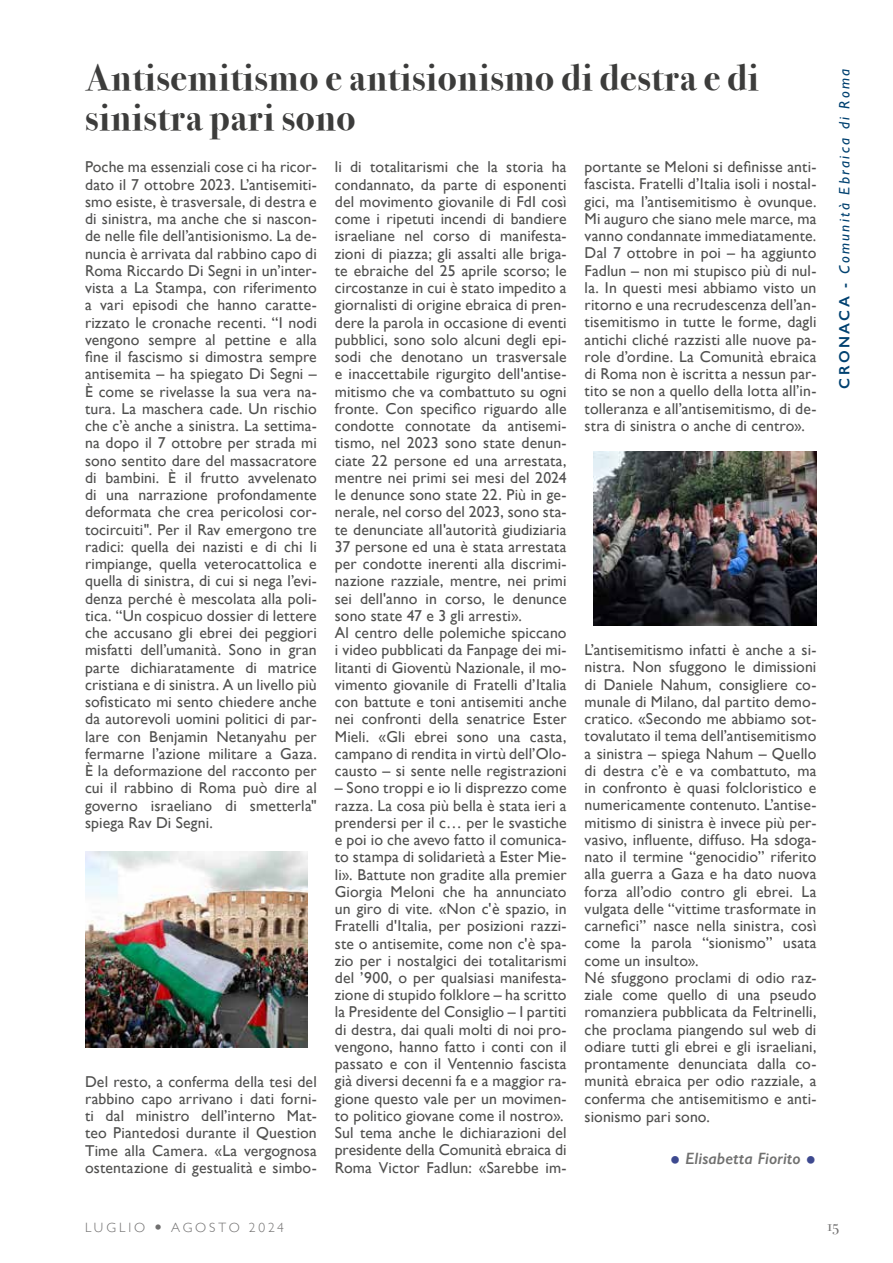
<style>
.page{position:relative;width:893px;height:1263px;background:#fff}
.page>*{position:absolute;margin:0;border:0;box-sizing:border-box;transform-origin:0 0}
.t1{font:700 37.5px/40.5px "Bodoni Svty Two OSITCTT";letter-spacing:.02em;color:#3c3c3b}
.t2{font:italic 600 16.5px "Gill Sans";letter-spacing:.005em;color:#60605f}
.t3{font:15.75px/17.2px "Gill Sans";letter-spacing:.005em;color:#3c3c3b;text-align:justify}
.t4{font:italic 15px "Gill Sans";letter-spacing:.155em;color:#004170}
.t5{font:15px "Bodoni Svty Two OSITCTT";color:#706f6f}
.t6{font:300 13.5px "Gill Sans";letter-spacing:.21em;color:#706f6f}
.s1{font-weight:600;font-style:normal}
</style>
<div class="page">
<img style="left:85px;top:851px;width:223px;height:196px">
<img style="left:594px;top:452px;width:222px;height:173px">
<h1 class="t1" style="left:85px;top:57px;width:675px">Antisemitismo e antisionismo di destra e di sinistra pari sono</h1>
<p class="t3" style="left:85px;top:158px;width:233px">Poche ma essenziali cose ci ha ricor&shy;dato il 7 ottobre 2023. L’antisemiti&shy;smo esiste, è trasversale, di destra e di sinistra, ma anche che si nascon&shy;de nelle file dell’antisionismo. La de&shy;nuncia è arrivata dal rabbino capo di Roma Riccardo Di Segni in un’inter&shy;vista a La Stampa, con riferimento a vari episodi che hanno caratte&shy;rizzato le cronache recenti. “I nodi vengono sempre al pettine e alla fine il fascismo si dimostra sempre antisemita – ha spiegato Di Segni – È come se rivelasse la sua vera na&shy;tura. La maschera cade. Un rischio che c’è anche a sinistra. La settima&shy;na dopo il 7 ottobre per strada mi sono sentito dare del massacratore di bambini. È il frutto avvelenato di una narrazione profondamente deformata che crea pericolosi cor&shy;tocircuiti". Per il Rav emergono tre radici: quella dei nazisti e di chi li rimpiange, quella veterocattolica e quella di sinistra, di cui si nega l’evi&shy;denza perché è mescolata alla poli&shy;tica. “Un cospicuo dossier di lettere che accusano gli ebrei dei peggiori misfatti dell’umanità. Sono in gran parte dichiaratamente di matrice cristiana e di sinistra. A un livello più sofisticato mi sento chiedere anche da autorevoli uomini politici di par&shy;lare con Benjamin Netanyahu per fermarne l’azione militare a Gaza.<br>È la deformazione del racconto per cui il rabbino di Roma può dire al governo israeliano di smetterla" spiega Rav Di Segni.</p>
<p class="t3" style="left:585px;top:158px;width:233px">portante se Meloni si definisse anti&shy;fascista. Fratelli d’Italia isoli i nostal&shy;gici, ma l’antisemitismo è ovunque.<br>Mi auguro che siano mele marce, ma vanno condannate immediatamente.<br>Dal 7 ottobre in poi – ha aggiunto Fadlun – non mi stupisco più di nul&shy;la. In questi mesi abbiamo visto un ritorno e una recrudescenza dell’an&shy;tisemitismo in tutte le forme, dagli antichi cliché razzisti alle nuove pa&shy;role d’ordine. La Comunità ebraica di Roma non è iscritta a nessun par&shy;tito se non a quello della lotta all’in&shy;tolleranza e all’antisemitismo, di de&shy;stra di sinistra o anche di centro».</p>
<p class="t3" style="left:335px;top:158px;width:233px;text-align:left">li di totalitarismi che la storia ha condannato, da parte di esponenti del movimento giovanile di FdI così come i ripetuti incendi di bandiere israeliane nel corso di manifesta&shy;zioni di piazza; gli assalti alle briga&shy;te ebraiche del 25 aprile scorso; le circostanze in cui è stato impedito a giornalisti di origine ebraica di pren&shy;dere la parola in occasione di eventi pubblici, sono solo alcuni degli epi&shy;sodi che denotano un trasversale e inaccettabile rigurgito dell'antise&shy;mitismo che va combattuto su ogni fronte. Con specifico riguardo alle condotte connotate da antisemi&shy;tismo, nel 2023 sono state denun&shy;ciate 22 persone ed una arrestata, mentre nei primi sei mesi del 2024 le denunce sono state 22. Più in ge&shy;nerale, nel corso del 2023, sono sta&shy;te denunciate all'autorità giudiziaria 37 persone ed una è stata arrestata per condotte inerenti alla discrimi&shy;nazione razziale, mentre, nei primi sei dell'anno in corso, le denunce sono state 47 e 3 gli arresti».<br>Al centro delle polemiche spiccano i video pubblicati da Fanpage dei mi&shy;litanti di Gioventù Nazionale, il mo&shy;vimento giovanile di Fratelli d’Italia con battute e toni antisemiti anche nei confronti della senatrice Ester Mieli. «Gli ebrei sono una casta, campano di rendita in virtù dell’Olo&shy;causto – si sente nelle registrazioni</p>
<p class="t3" style="left:335px;top:779px;width:233px;text-align:left">– Sono troppi e io li disprezzo come razza. La cosa più bella è stata ieri a prendersi per il c… per le svastiche e poi io che avevo fatto il comunica&shy;to stampa di solidarietà a Ester Mie&shy;li». Battute non gradite alla premier Giorgia Meloni che ha annunciato un giro di vite. «Non c'è spazio, in Fratelli d'Italia, per posizioni razzi&shy;ste o antisemite, come non c'è spa&shy;zio per i nostalgici dei totalitarismi del ’900, o per qualsiasi manifesta&shy;zione di stupido folklore – ha scritto la Presidente del Consiglio – I partiti di destra, dai quali molti di noi pro&shy;vengono, hanno fatto i conti con il passato e con il Ventennio fascista già diversi decenni fa e a maggior ra&shy;gione questo vale per un movimen&shy;to politico giovane come il nostro».<br>Sul tema anche le dichiarazioni del presidente della Comunità ebraica di Roma Victor Fadlun: «Sarebbe im-</p>
<p class="t3" style="left:585px;top:641px;width:233px;text-align:left">L’antisemitismo infatti è anche a si&shy;nistra. Non sfuggono le dimissioni di Daniele Nahum, consigliere co&shy;munale di Milano, dal partito demo&shy;cratico. «Secondo me abbiamo sot&shy;tovalutato il tema dell’antisemitismo a sinistra – spiega Nahum – Quello di destra c’è e va combattuto, ma in confronto è quasi folcloristico e numericamente contenuto. L’antise&shy;mitismo di sinistra è invece più per&shy;vasivo, influente, diffuso. Ha sdoga&shy;nato il termine “genocidio” riferito alla guerra a Gaza e ha dato nuova forza all’odio contro gli ebrei. La vulgata delle “vittime trasformate in carnefici” nasce nella sinistra, così come la parola “sionismo” usata come un insulto».<br>Né sfuggono proclami di odio raz&shy;ziale come quello di una pseudo romanziera pubblicata da Feltrinelli, che proclama piangendo sul web di odiare tutti gli ebrei e gli israeliani, prontamente denunciata dalla co&shy;munità ebraica per odio razziale, a conferma che antisemitismo e anti&shy;sionismo pari sono.</p>
<p class="t2" style="left:685px;top:1148px;width:117px">Elisabetta Fiorito</p>
<p class="t3" style="left:85px;top:1072px;width:233px">Del resto, a conferma della tesi del rabbino capo arrivano i dati forni&shy;ti dal ministro dell’interno Mat&shy;teo Piantedosi durante il Question Time alla Camera. «La vergognosa ostentazione di gestualità e simbo-</p>
<p class="t4" style="left:836px;top:389px;width:321px;rotate:-90deg"><span class="s1">CRONACA -</span> Comunità Ebraica di Roma</p>
<p class="t6" style="left:85px;top:1216px;width:62px">LUGLIO</p>
<p class="t6" style="left:171px;top:1216px;width:114px">AGOSTO 2024</p>
<p class="t5" style="left:827px;top:1217px;width:13px">15</p>
</div>
